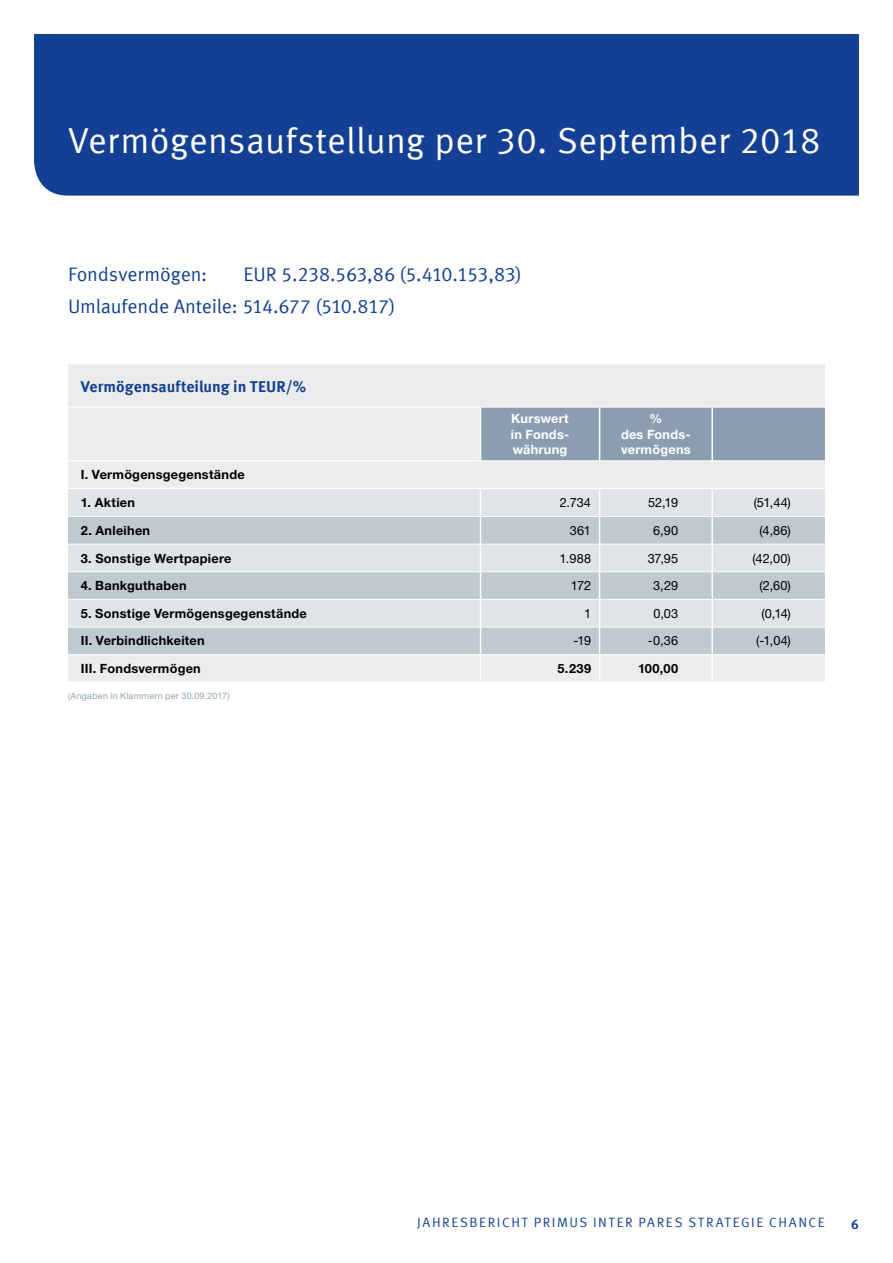
<style>
.page{position:relative;width:893px;height:1263px;background:#fff}
.page>*{position:absolute;margin:0;border:0;box-sizing:border-box;transform-origin:0 0}
.t1{font:36px "Meta Offc Pro Norm";letter-spacing:.01em;color:#fff}
.t2{font:19.5px/32px "Meta Offc Pro Norm";letter-spacing:-.01em;color:#134094}
.t3{font:700 15.75px "Meta Offc Pro";color:#134094}
.t4{font:13.5px "Meta Offc Pro Norm";letter-spacing:.115em;color:#134094}
.t5{font:700 13.5px "Meta Offc Pro";color:#134094}
.t6{font:700 12.75px "Helvetica Neue LTW1 G";letter-spacing:.02em;color:#000}
.t7{font:12.75px "Helvetica Neue LTW1 G";letter-spacing:.01em;color:#000}
.t8{font:700 12.75px/15.9px "Helvetica Neue LTW1 G";letter-spacing:.02em;color:#fff;text-align:justify}
.t9{font:9px "Helvetica Neue LTW1 G";letter-spacing:.025em;color:#94a5b0}
</style>
<div class="page">
<div style="left:34px;top:34px;width:825px;height:162px;background:#134094"></div>
<div style="left:68px;top:365px;width:757px;height:123px;background:#ececed"></div>
<div style="left:481px;top:408px;width:344px;height:52px;background:#8b9eb1"></div>
<hr style="left:68px;top:407px;width:412px;height:1px;background:#fff">
<hr style="left:480px;top:407px;width:120px;height:1px;background:#fff">
<hr style="left:600px;top:407px;width:112px;height:1px;background:#fff">
<hr style="left:712px;top:407px;width:113px;height:1px;background:#fff">
<hr style="left:68px;top:460px;width:412px;height:1px;background:#fff">
<hr style="left:480px;top:460px;width:120px;height:1px;background:#fff">
<hr style="left:600px;top:460px;width:112px;height:1px;background:#fff">
<hr style="left:712px;top:460px;width:113px;height:1px;background:#fff">
<hr style="left:480px;top:407px;width:1px;height:53px;background:#fff">
<hr style="left:599px;top:407px;width:1px;height:53px;background:#fff">
<svg style="left:68px;top:489px;width:757px;height:192px;background:#d4dadf"></svg>
<hr style="left:711px;top:407px;width:2px;height:53px;background:#fff">
<hr style="left:711px;top:489px;width:2px;height:27px;background:#fff">
<hr style="left:711px;top:516px;width:2px;height:28px;background:#fff">
<hr style="left:711px;top:544px;width:2px;height:28px;background:#fff">
<hr style="left:711px;top:572px;width:2px;height:27px;background:#fff">
<hr style="left:711px;top:599px;width:2px;height:28px;background:#fff">
<hr style="left:711px;top:627px;width:2px;height:28px;background:#fff">
<hr style="left:711px;top:655px;width:2px;height:26px;background:#fff">
<h1 class="t1" style="left:68px;top:113px;width:754px">Vermögensaufstellung per 30. September 2018</h1>
<h2 class="t2" style="left:68px;top:257px;width:455px;text-indent:176px">EU R 5.238.563,86 (5.410.153,83)<br>U mlaufende Anteile: 514.677 (510.817)</h2>
<h2 class="t2" style="left:68px;top:257px;width:141px">Fondsvermögen:</h2>
<p class="t3" style="left:81px;top:374px;width:227px">Vermögensaufteilung in TEUR/%</p>
<p class="t8" style="left:511px;top:410px;width:60px">Kurswert in Fonds&shy;währung</p>
<p class="t8" style="left:621px;top:410px;width:71px;text-align:center">%<br>des Fonds&shy;vermögens</p>
<p class="t6" style="left:81px;top:467px;width:165px">I. Vermögensgegenstände</p>
<p class="t6" style="left:81px;top:495px;width:56px">1. Aktien</p>
<p class="t7" style="left:560px;top:495px;width:33px">2.734</p>
<p class="t7" style="left:648px;top:495px;width:31px">52,19</p>
<p class="t7" style="left:754px;top:495px;width:39px">(51,44)</p>
<p class="t6" style="left:81px;top:522px;width:71px">2. Anleihen</p>
<p class="t7" style="left:570px;top:522px;width:23px">361</p>
<p class="t7" style="left:653px;top:522px;width:27px">6,90</p>
<p class="t7" style="left:760px;top:522px;width:33px">(4,86)</p>
<p class="t6" style="left:81px;top:550px;width:152px">3. Sonstige Wertpapiere</p>
<p class="t7" style="left:559px;top:550px;width:33px">1.988</p>
<p class="t7" style="left:648px;top:550px;width:32px">37,95</p>
<p class="t7" style="left:752px;top:550px;width:40px">(42,00)</p>
<p class="t6" style="left:81px;top:578px;width:107px">4. Bankguthaben</p>
<p class="t7" style="left:571px;top:578px;width:22px">172</p>
<p class="t7" style="left:653px;top:578px;width:27px">3,29</p>
<p class="t7" style="left:759px;top:578px;width:33px">(2,60)</p>
<p class="t6" style="left:81px;top:605px;width:228px">5. Sonstige Vermögensgegenstände</p>
<p class="t7" style="left:584px;top:605px;width:9px">1</p>
<p class="t7" style="left:653px;top:605px;width:26px">0,03</p>
<p class="t7" style="left:761px;top:605px;width:31px">(0,14)</p>
<p class="t6" style="left:81px;top:633px;width:125px">II. Verbindlichkeiten</p>
<p class="t7" style="left:573px;top:633px;width:19px">-19</p>
<p class="t7" style="left:648px;top:633px;width:32px">-0,36</p>
<p class="t7" style="left:756px;top:633px;width:36px">(-1,04)</p>
<p class="t6" style="left:81px;top:661px;width:122px">III. Fondsvermögen</p>
<p class="t6" style="left:558px;top:661px;width:35px">5.239</p>
<p class="t6" style="left:638px;top:661px;width:42px">100,00</p>
<p class="t9" style="left:68px;top:690px;width:163px">(Angaben in Klammern per 30.09.2017)</p>
<p class="t4" style="left:417px;top:1211px;width:201px">JAHRESBERICHT Pri mus Inter</p>
<p class="t4" style="left:639px;top:1211px;width:19px">Pares</p>
<p class="t4" style="left:688px;top:1211px;width:19px">Strate</p>
<p class="t4" style="left:741px;top:1211px;width:77px">gie Chance</p>
<p class="t5" style="left:851px;top:1214px;width:9px">6</p>
</div>
